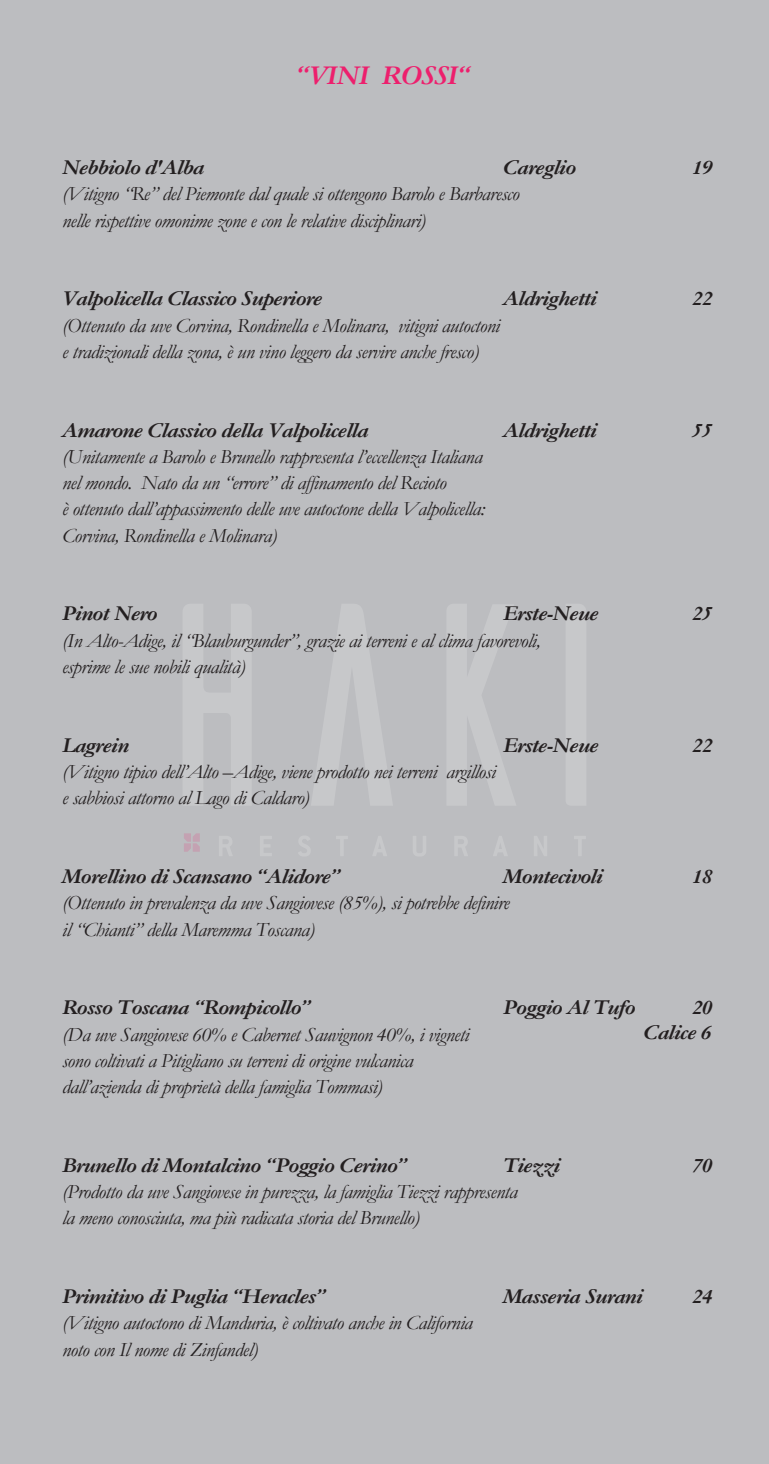
<style>
.page{position:relative;width:769px;height:1464px;background:#fff}
.page>*{position:absolute;margin:0;border:0;box-sizing:border-box;transform-origin:0 0}
.t1{font:italic 700 28px "Garamond";letter-spacing:-.025em;color:#ed1f6d;scale:1.04 1}
.t2{font:italic 700 21.88px "Garamond";letter-spacing:-.025em;color:#231f20;scale:1.04 1}
.t3{font:italic 20.12px/26.2px "Garamond";letter-spacing:-.025em;color:#231f20;scale:1.04 1}
</style>
<div class="page">
<div style="left:0;top:0;width:769px;height:1463px;background:#bcbdc0"></div>
<svg style="left:183px;top:603px;width:403px;height:202px;background:#bfc0c3"></svg>
<svg style="left:219px;top:835px;width:367px;height:21px;background:#bebfc1"></svg>
<svg style="left:184px;top:833px;width:16px;height:18px"></svg>
<h1 class="t1" style="left:296px;top:56px;width:169px">“VINI ROSSI“</h1>
<p class="t2" style="left:62px;top:152px;width:138px">Nebbiolo d'Alba</p>
<p class="t2" style="left:503px;top:152px;width:72px">Careglio</p>
<p class="t2" style="left:692px;top:152px;width:21px">19</p>
<p class="t3" style="left:62px;top:180px;width:441px">(Vitigno “Re” del Piemonte dal quale si ottengono Barolo e Barbaresco nelle rispettive omonime zone e con le relative disciplinari)</p>
<p class="t2" style="left:62px;top:283px;width:252px">Valpolicella Classico Superiore</p>
<p class="t2" style="left:503px;top:283px;width:92px">Aldrighetti</p>
<p class="t2" style="left:692px;top:283px;width:21px">22</p>
<p class="t3" style="left:62px;top:311px;width:423px">(Ottenuto da uve Corvina, Rondinella e Molinara, vitigni autoctoni e tradizionali della zona, è un vino leggero da servire anche fresco)</p>
<p class="t2" style="left:62px;top:414px;width:296px">Amarone Classico della Valpolicella</p>
<p class="t2" style="left:503px;top:414px;width:92px">Aldrighetti</p>
<p class="t2" style="left:692px;top:414px;width:21px">55</p>
<p class="t3" style="left:62px;top:443px;width:408px">(Unitamente a Barolo e Brunello rappresenta l’eccellenza Italiana nel mondo. Nato da un “errore” di affinamento del Recioto<br>è ottenuto dall’appassimento delle uve autoctone della Valpolicella:<br>Corvina, Rondinella e Molinara)</p>
<p class="t2" style="left:62px;top:598px;width:93px">Pinot Nero</p>
<p class="t2" style="left:503px;top:598px;width:93px">Erste-Neue</p>
<p class="t2" style="left:692px;top:598px;width:21px">25</p>
<p class="t3" style="left:62px;top:626px;width:462px">(In Alto-Adige, il “Blauburgunder”, grazie ai terreni e al clima favorevoli, esprime le sue nobili qualità)</p>
<p class="t2" style="left:62px;top:729px;width:66px">Lagrein</p>
<p class="t2" style="left:503px;top:729px;width:93px">Erste-Neue</p>
<p class="t2" style="left:692px;top:729px;width:21px">22</p>
<p class="t3" style="left:62px;top:758px;width:419px">(Vitigno tipico dell’Alto –Adige, viene prodotto nei terreni argillosi e sabbiosi attorno al Lago di Caldaro)</p>
<p class="t2" style="left:62px;top:861px;width:269px">Morellino di Scansano “Alidore”</p>
<p class="t2" style="left:503px;top:861px;width:97px">Montecivoli</p>
<p class="t2" style="left:692px;top:861px;width:21px">18</p>
<p class="t3" style="left:62px;top:889px;width:432px">(Ottenuto in prevalenza da uve Sangiovese (85%), si potrebbe definire il “Chianti” della Maremma Toscana)</p>
<p class="t2" style="left:62px;top:992px;width:241px">Rosso Toscana “Rompicollo”</p>
<p class="t2" style="left:503px;top:992px;width:129px">Poggio Al Tufo</p>
<p class="t2" style="left:692px;top:992px;width:21px">20</p>
<p class="t3" style="left:62px;top:1020px;width:393px">(Da uve Sangiovese 60% e Cabernet Sauvignon 40%, i vigneti sono coltivati a Pitigliano su terreni di origine vulcanica dall’azienda di proprietà della famiglia Tommasi)</p>
<p class="t2" style="left:644px;top:1017px;width:67px">Calice 6</p>
<p class="t2" style="left:62px;top:1149px;width:334px">Brunello di Montalcino “Poggio Cerino”</p>
<p class="t2" style="left:503px;top:1149px;width:56px">Tiezzi</p>
<p class="t2" style="left:692px;top:1149px;width:21px">70</p>
<p class="t3" style="left:62px;top:1178px;width:440px">(Prodotto da uve Sangiovese in purezza, la famiglia Tiezzi rappresenta la meno conosciuta, ma più radicata storia del Brunello)</p>
<p class="t2" style="left:62px;top:1281px;width:255px">Primitivo di Puglia “Heracles”</p>
<p class="t2" style="left:503px;top:1281px;width:136px">Masseria Surani</p>
<p class="t2" style="left:692px;top:1281px;width:21px">24</p>
<p class="t3" style="left:62px;top:1309px;width:396px">(Vitigno autoctono di Manduria, è coltivato anche in California noto con Il nome di Zinfandel)</p>
</div>
